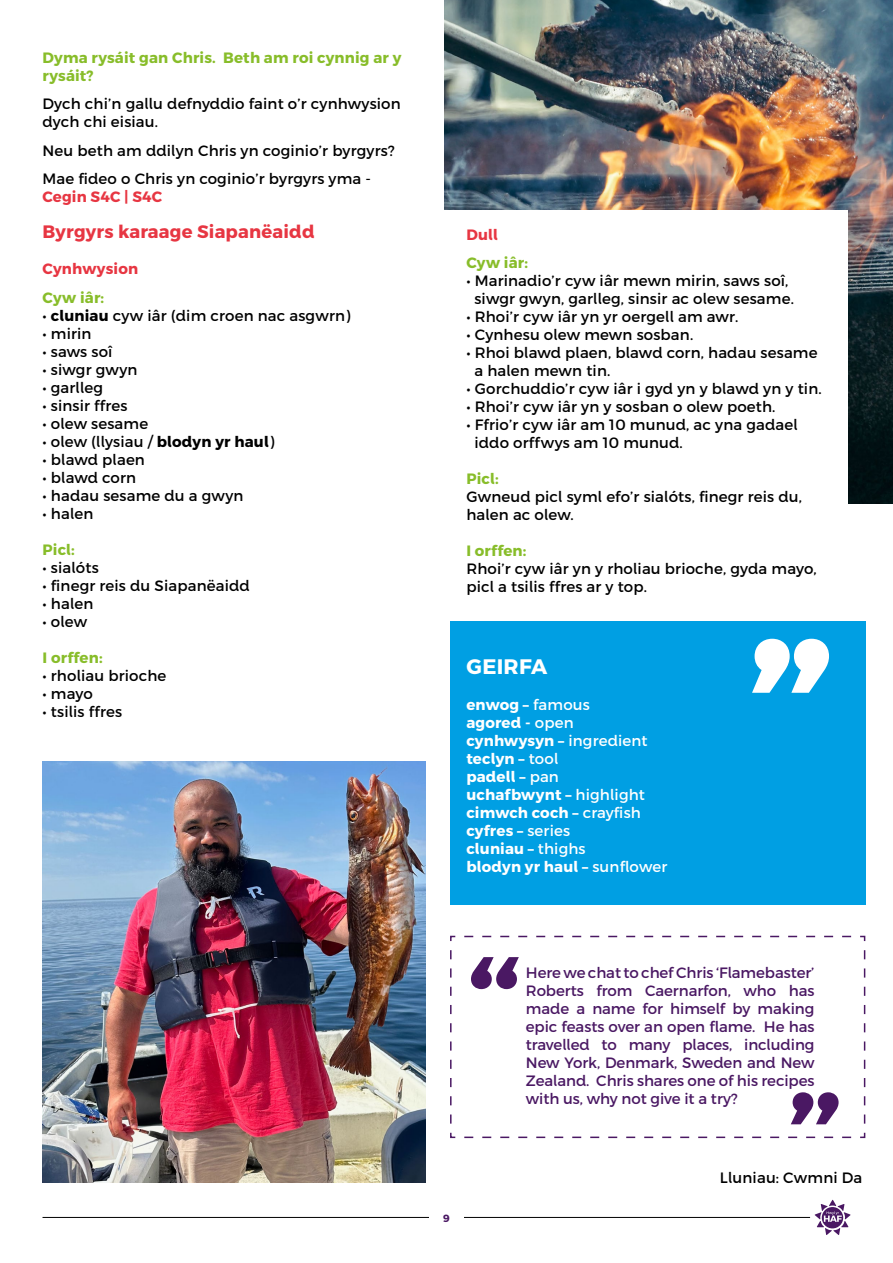
<style>
.page{position:relative;width:893px;height:1263px;background:#fff}
.page>*{position:absolute;margin:0;border:0;box-sizing:border-box;transform-origin:0 0}
.t1{font:700 21px "Cymraeg";letter-spacing:.01em;color:#fff}
.t2{font:700 18px "Cymraeg";letter-spacing:.01em;color:#e73642}
.t3{font:15px/18px "Cymraeg";letter-spacing:.01em;color:#000}
.t4{font:15px/18px "Cymraeg";letter-spacing:-.005em;color:#4a1863;text-align:justify}
.t5{font:700 15px/18px "Cymraeg";letter-spacing:.01em;color:#fff}
.t6{font:700 15px/18px "Cymraeg";letter-spacing:.01em;color:#88bd2a}
.t7{font:700 15px "Cymraeg";letter-spacing:.01em;color:#e73642}
.t8{font:700 10.5px "Cymraeg";color:#4a1863}
.s1{font-weight:700}
.s2{font-weight:400}
</style>
<div class="page">
<hr style="left:43px;top:1217px;width:767px;height:1px;background:#000">
<div style="left:429px;top:1199px;width:34px;height:35px;background:#fff"></div>
<svg style="left:815px;top:1200px;width:35px;height:35px"></svg>
<img style="left:445px;top:0;width:448px;height:503px">
<div style="left:429px;top:211px;width:419px;height:389px;background:#fff"></div>
<img style="left:43px;top:761px;width:382px;height:422px">
<div style="left:450px;top:621px;width:415px;height:283px;background:#009fe3"></div>
<svg style="left:752px;top:639px;width:77px;height:54px"></svg>
<svg style="left:450px;top:935px;width:416px;height:204px"></svg>
<svg style="left:471px;top:957px;width:48px;height:32px"></svg>
<svg style="left:791px;top:1092px;width:48px;height:32px"></svg>
<p class="t6" style="left:43px;top:49px;width:360px">Dyma rysáit gan Chris. Beth am roi cynnig ar y rysáit?</p>
<p class="t3" style="left:43px;top:95px;width:360px">Dych chi’n gallu defnyddio faint o’r cynhwysion dych chi eisiau.</p>
<p class="t3" style="left:43px;top:136px;width:354px;line-height:28.5px">Neu beth am ddilyn Chris yn coginio’r byrgyrs?<br>Mae fideo o Chris yn coginio’r byrgyrs yma -</p>
<p class="t7" style="left:43px;top:188px;width:121px">Cegin S4C | S4C</p>
<p class="t2" style="left:43px;top:221px;width:274px">Byrgyrs karaage Siapanëaidd</p>
<p class="t7" style="left:43px;top:260px;width:97px">Cynhwysion</p>
<p class="t6" style="left:43px;top:289px;width:63px">Cyw iâr:</p>
<p class="t3" style="left:43px;top:307px;width:309px">• <span class="s1">cluniau</span> cyw iâr (dim croen nac asgwrn)</p>
<p class="t3" style="left:43px;top:325px;width:51px">• mirin</p>
<p class="t3" style="left:43px;top:343px;width:71px">• saws soî</p>
<p class="t3" style="left:43px;top:361px;width:96px">• siwgr gwyn</p>
<p class="t3" style="left:43px;top:379px;width:62px">• garlleg</p>
<p class="t3" style="left:43px;top:397px;width:87px">• sinsir ffres</p>
<p class="t3" style="left:43px;top:415px;width:107px">• olew sesame</p>
<p class="t3" style="left:43px;top:433px;width:233px">• olew (llysiau / <span class="s1">blodyn yr haul</span>)</p>
<p class="t3" style="left:43px;top:451px;width:104px">• blawd plaen</p>
<p class="t3" style="left:43px;top:469px;width:95px">• blawd corn</p>
<p class="t3" style="left:43px;top:487px;width:203px">• hadau sesame du a gwyn</p>
<p class="t3" style="left:43px;top:505px;width:52px">• halen</p>
<p class="t6" style="left:43px;top:541px;width:34px">Picl:</p>
<p class="t3" style="left:43px;top:559px;width:58px">• sialóts</p>
<p class="t3" style="left:43px;top:577px;width:209px">• finegr reis du Siapanëaidd</p>
<p class="t3" style="left:43px;top:595px;width:52px">• halen</p>
<p class="t3" style="left:43px;top:613px;width:46px">• olew</p>
<p class="t6" style="left:43px;top:649px;width:62px">I orffen:</p>
<p class="t3" style="left:43px;top:667px;width:125px">• rholiau brioche</p>
<p class="t3" style="left:43px;top:685px;width:52px">• mayo</p>
<p class="t3" style="left:43px;top:703px;width:81px">• tsilis ffres</p>
<p class="t7" style="left:466px;top:225px;width:33px">Dull</p>
<p class="t6" style="left:466px;top:254px;width:63px">Cyw iâr:</p>
<p class="t3" style="left:466px;top:272px;width:329px;text-align:center">• Marinadio’r cyw iâr mewn mirin, saws soî, siwgr gwyn, garlleg, sinsir ac olew sesame.</p>
<p class="t3" style="left:466px;top:308px;width:274px">• Rhoi’r cyw iâr yn yr oergell am awr.</p>
<p class="t3" style="left:466px;top:326px;width:228px">• Cynhesu olew mewn sosban.</p>
<p class="t3" style="left:474px;top:344px;width:345px;text-indent:-8px">• Rhoi blawd plaen, blawd corn, hadau sesame a halen mewn tin.</p>
<p class="t3" style="left:466px;top:380px;width:357px">• Gorchuddio’r cyw iâr i gyd yn y blawd yn y tin.</p>
<p class="t3" style="left:466px;top:398px;width:311px">• Rhoi’r cyw iâr yn y sosban o olew poeth.</p>
<p class="t3" style="left:474px;top:416px;width:325px;text-indent:-8px">• Ffrio’r cyw iâr am 10 munud, ac yna gadael iddo orffwys am 10 munud.</p>
<p class="t6" style="left:466px;top:470px;width:34px">Picl:</p>
<p class="t3" style="left:466px;top:488px;width:337px">Gwneud picl syml efo’r sialóts, finegr reis du, halen ac olew.</p>
<p class="t6" style="left:466px;top:542px;width:62px">I orffen:</p>
<p class="t3" style="left:466px;top:560px;width:352px">Rhoi’r cyw iâr yn y rholiau brioche, gyda mayo, picl a tsilis ffres ar y top.</p>
<h1 class="t1" style="left:466px;top:653px;width:82px">GEIRFA</h1>
<p class="t5" style="left:466px;top:695px;width:202px">enwog – <span class="s2">famous<br></span>agored - <span class="s2">open<br></span>cynhwysyn – <span class="s2">ingredient </span>teclyn – <span class="s2">tool<br></span>padell – <span class="s2">pan<br></span>uchafbwynt – <span class="s2">highlight </span>cimwch coch – <span class="s2">crayfish </span>cyfres – <span class="s2">series<br></span>cluniau – <span class="s2">thighs<br></span>blodyn yr haul – <span class="s2">sunflower</span></p>
<p class="t8" style="left:443px;top:1211px;width:8px">9</p>
<p class="t4" style="left:526px;top:964px;width:290px">Here we chat to chef Chris ‘Flamebaster’ Roberts from Caernarfon, who has made a name for himself by making epic feasts over an open flame. He has travelled to many places, including New York, Denmark, Sweden and New Zealand. Chris shares one of his recipes with us, why not give it a try?</p>
<p class="t3" style="left:720px;top:1168px;width:144px">Lluniau: Cwmni Da</p>
</div>
